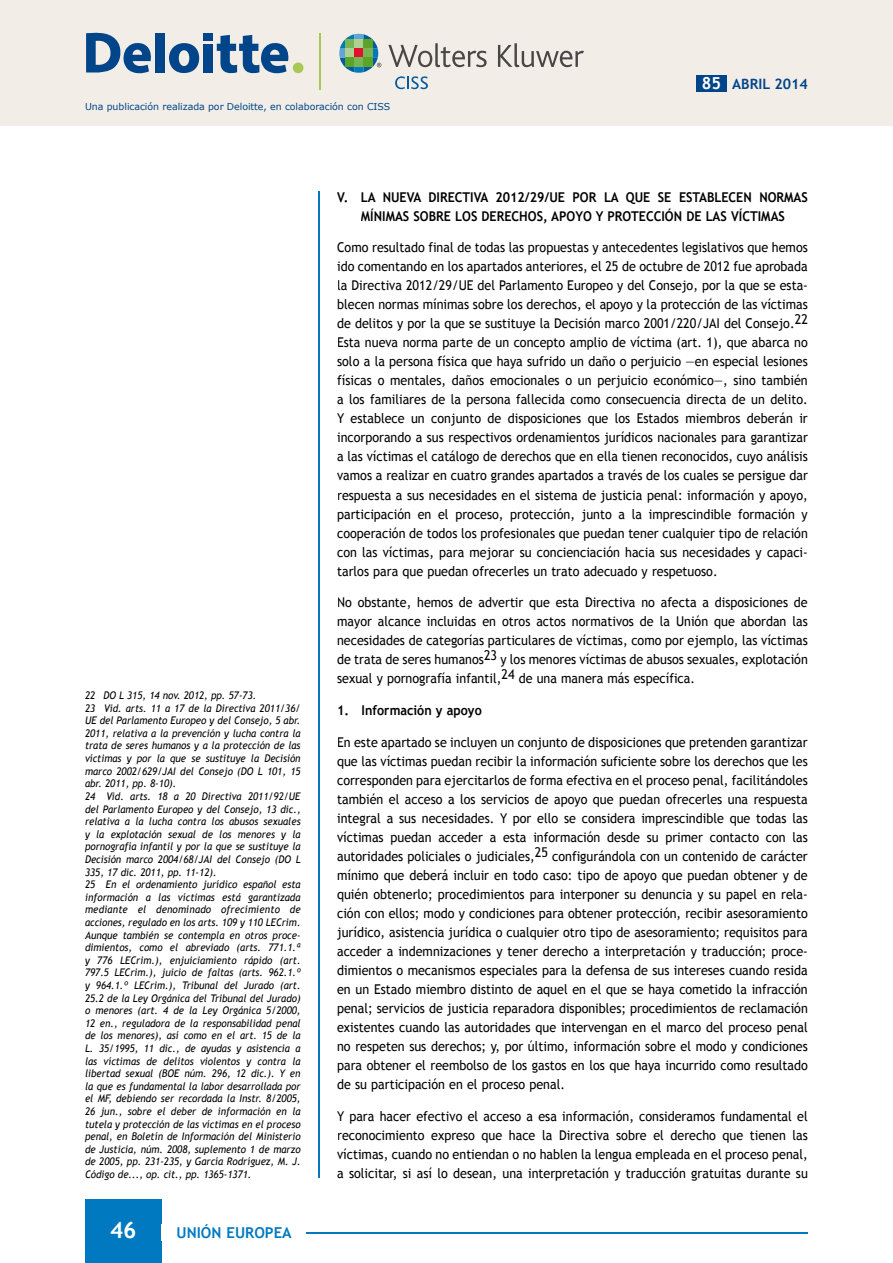
<style>
.page{position:relative;width:893px;height:1263px;background:#fff}
.page>*{position:absolute;margin:0;border:0;box-sizing:border-box;transform-origin:0 0}
.t1{font:700 22.5px "Trebuchet MS";color:#fff}
.t2{font:700 15px "Trebuchet MS";color:#0079c0}
.t3{font:700 14.25px "Trebuchet MS";color:#004489}
.t4{font:13.5px/19px "Trebuchet MS";color:#000;text-align:justify;scale:.93 1}
.t5{font:700 13.5px/19px "Trebuchet MS";color:#000;text-align:center;scale:.93 1}
.t6{font:italic 10.5px/12.6px "Trebuchet MS";color:#000;scale:.93 1}
.t7{font:9.45px "Verdana";letter-spacing:-.005em;color:#004489}
.s1{font-size:16.5px;color:#fff}
</style>
<div class="page">
<hr style="left:157px;top:1232px;width:651px;height:2px;background:#0079c0">
<hr style="left:318px;top:192px;width:1px;height:986px;background:#0079c0">
<div style="left:85px;top:1199px;width:77px;height:64px;background:#0079c0"></div>
<div style="left:162px;top:1224px;width:144px;height:16px;background:#fff"></div>
<div style="left:0;top:0;width:893px;height:125px;background:#f2eee7"></div>
<div style="left:696px;top:75px;width:31px;height:17px;background:#004489"></div>
<svg style="left:169px;top:43px;width:30px;height:30px"></svg>
<hr style="left:319px;top:33px;width:2px;height:56px;background:#a8c855">
<div style="left:293px;top:63px;width:10px;height:10px;background:#a8c855;border-radius:50%"></div>
<div style="left:155px;top:33px;width:10px;height:40px;background:#004489"></div>
<svg style="left:217px;top:35px;width:72px;height:39px"></svg>
<div style="left:203px;top:33px;width:10px;height:8px;background:#004489"></div>
<svg style="left:86px;top:33px;width:65px;height:41px"></svg>
<div style="left:203px;top:44px;width:10px;height:29px;background:#004489"></div>
<svg style="left:388px;top:43px;width:99px;height:24px"></svg>
<svg style="left:498px;top:43px;width:86px;height:24px"></svg>
<svg style="left:395px;top:76px;width:33px;height:13px"></svg>
<svg style="left:339px;top:34px;width:42px;height:39px"></svg>
<p class="t7" style="left:85px;top:100px;width:307px">Una publicación realizada por Deloitte, en colaboración con CISS</p>
<p class="t3" style="left:702px;top:75px;width:108px"><span class="s1">85</span> ABRIL 2014</p>
<p class="t6" style="left:85px;top:689px;width:233px">22 DO L 315, 14 nov. 2012, pp. 57-73.<br>23 Vid. arts. 11 a 17 de la Directiva 2011/36/ UE del Parlamento Europeo y del Consejo, 5 abr.<br>2011, relativa a la prevención y lucha contra la trata de seres humanos y a la protección de las víctimas y por la que se sustituye la Decisión marco 2002/629/JAI del Consejo (DO L 101, 15 abr. 2011, pp. 8-10).<br>24 Vid. arts. 18 a 20 Directiva 2011/92/UE del Parlamento Europeo y del Consejo, 13 dic., relativa a la lucha contra los abusos sexuales y la explotación sexual de los menores y la pornografía infantil y por la que se sustituye la Decisión marco 2004/68/JAI del Consejo (DO L 335, 17 dic. 2011, pp. 11-12).<br>25 En el ordenamiento jurídico español esta información a las víctimas está garantizada mediante el denominado ofrecimiento de acciones, regulado en los arts. 109 y 110 LECrim.<br>Aunque también se contempla en otros proce&shy;dimientos, como el abreviado (arts. 771.1.ª y 776 LECrim.), enjuiciamiento rápido (art.<br>797.5 LECrim.), juicio de faltas (arts. 962.1.º y 964.1.º LECrim.), Tribunal del Jurado (art.<br>25.2 de la Ley Orgánica del Tribunal del Jurado) o menores (art. 4 de la Ley Orgánica 5/2000, 12 en., reguladora de la responsabilidad penal de los menores), así como en el art. 15 de la L. 35/1995, 11 dic., de ayudas y asistencia a las víctimas de delitos violentos y contra la libertad sexual (BOE núm. 296, 12 dic.). Y en la que es fundamental la labor desarrollada por el MF, debiendo ser recordada la Instr. 8/2005, 26 jun., sobre el deber de información en la tutela y protección de las víctimas en el proceso penal, en Boletín de Información del Ministerio de Justicia, núm. 2008, suplemento 1 de marzo de 2005, pp. 231-235, y García Rodríguez, M. J.<br>Código de..., op. cit., pp. 1365-1371.</p>
<h1 class="t1" style="left:110px;top:1216px;width:28px">46</h1>
<p class="t2" style="left:177px;top:1223px;width:117px">UNIÓN EUROPEA</p>
<p class="t5" style="left:337px;top:187px;width:508px">V. LA NUEVA DIRECTIVA 2012/29/UE POR LA QUE SE ESTABLECEN NORMAS<br>MÍNIMAS SOBRE LOS DERECHOS, APOYO Y PROTECCIÓN DE LAS VÍCTIMAS</p>
<p class="t4" style="left:337px;top:238px;width:508px">Como resultado final de todas las propuestas y antecedentes legislativos que hemos ido comentando en los apartados anteriores, el 25 de octubre de 2012 fue aprobada la Directiva 2012/29/UE del Parlamento Europeo y del Consejo, por la que se esta&shy;blecen normas mínimas sobre los derechos, el apoyo y la protección de las víctimas de delitos y por la que se sustituye la Decisión marco 2001/220/JAI del Consejo.22<br>Esta nueva norma parte de un concepto amplio de víctima (art. 1), que abarca no solo a la persona física que haya sufrido un daño o perjuicio —en especial lesiones físicas o mentales, daños emocionales o un perjuicio económico—, sino también a los familiares de la persona fallecida como consecuencia directa de un delito.<br>Y establece un conjunto de disposiciones que los Estados miembros deberán ir incorporando a sus respectivos ordenamientos jurídicos nacionales para garantizar a las víctimas el catálogo de derechos que en ella tienen reconocidos, cuyo análisis vamos a realizar en cuatro grandes apartados a través de los cuales se persigue dar respuesta a sus necesidades en el sistema de justicia penal: información y apoyo, participación en el proceso, protección, junto a la imprescindible formación y cooperación de todos los profesionales que puedan tener cualquier tipo de relación con las víctimas, para mejorar su concienciación hacia sus necesidades y capaci&shy;tarlos para que puedan ofrecerles un trato adecuado y respetuoso.</p>
<p class="t4" style="left:337px;top:593px;width:508px">No obstante, hemos de advertir que esta Directiva no afecta a disposiciones de mayor alcance incluidas en otros actos normativos de la Unión que abordan las necesidades de categorías particulares de víctimas, como por ejemplo, las víctimas de trata de seres humanos23 y los menores víctimas de abusos sexuales, explotación sexual y pornografía infantil,24 de una manera más específica.</p>
<p class="t5" style="left:337px;top:701px;width:157px">1. Información y apoyo</p>
<p class="t4" style="left:337px;top:733px;width:508px">En este apartado se incluyen un conjunto de disposiciones que pretenden garantizar que las víctimas puedan recibir la información suficiente sobre los derechos que les corresponden para ejercitarlos de forma efectiva en el proceso penal, facilitándoles también el acceso a los servicios de apoyo que puedan ofrecerles una respuesta integral a sus necesidades. Y por ello se considera imprescindible que todas las víctimas puedan acceder a esta información desde su primer contacto con las autoridades policiales o judiciales,25 configurándola con un contenido de carácter mínimo que deberá incluir en todo caso: tipo de apoyo que puedan obtener y de quién obtenerlo; procedimientos para interponer su denuncia y su papel en rela&shy;ción con ellos; modo y condiciones para obtener protección, recibir asesoramiento jurídico, asistencia jurídica o cualquier otro tipo de asesoramiento; requisitos para acceder a indemnizaciones y tener derecho a interpretación y traducción; proce&shy;dimientos o mecanismos especiales para la defensa de sus intereses cuando resida en un Estado miembro distinto de aquel en el que se haya cometido la infracción penal; servicios de justicia reparadora disponibles; procedimientos de reclamación existentes cuando las autoridades que intervengan en el marco del proceso penal no respeten sus derechos; y, por último, información sobre el modo y condiciones para obtener el reembolso de los gastos en los que haya incurrido como resultado de su participación en el proceso penal.</p>
<p class="t4" style="left:337px;top:1107px;width:508px">Y para hacer efectivo el acceso a esa información, consideramos fundamental el reconocimiento expreso que hace la Directiva sobre el derecho que tienen las víctimas, cuando no entiendan o no hablen la lengua empleada en el proceso penal, a solicitar, si así lo desean, una interpretación y traducción gratuitas durante su</p>
</div>
